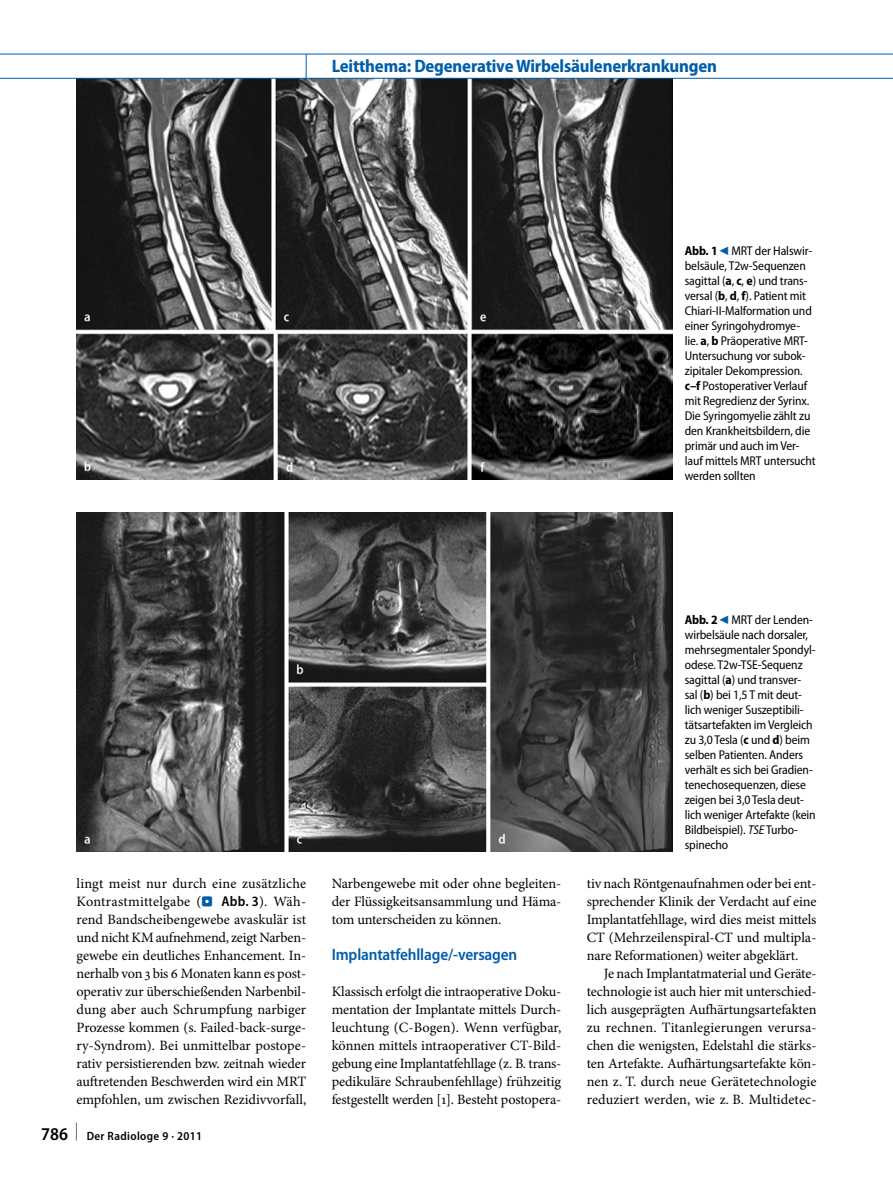
<style>
.page{position:relative;width:893px;height:1187px;background:#fff}
.page>*{position:absolute;margin:0;border:0;box-sizing:border-box;transform-origin:0 0}
._001_rubrik{font:700 semi-condensed 18px "Myriad Pro";letter-spacing:-.01em;color:#005da9}
._013_u2{font:600 semi-condensed 16.5px "Myriad Pro";letter-spacing:-.01em;color:#005da9}
._010_fliesstext_ohne{font:14.25px/18px "Minion Pro";letter-spacing:-.01em;color:#000;text-align:justify}
._010_fliesstext_mit{font:14.25px/18px "Minion Pro";letter-spacing:.005em;color:#000;text-align:justify}
._024_abb_legende{font:semi-condensed 12.75px/15px "Myriad Pro";letter-spacing:-.01em;color:#000}
.t1{font:600 semi-condensed 12px "Myriad Pro";letter-spacing:.03em;color:#000}
.s1{font-weight:700}
.s2{font-family:"S Buttons";font-stretch:normal;font-size:14.25px;color:#005da9}
.s3{font-family:"S Buttons";font-size:13.5px;color:#005da9}
.s4{font-family:"Myriad Pro";font-weight:600;font-stretch:semi-condensed}
.s5{font-size:18px}
.s6{font-style:italic}
</style>
<div class="page">
<img style="left:77px;top:79px;width:595px;height:400px">
<img style="left:77px;top:512px;width:595px;height:339px">
<hr style="left:0;top:54px;width:893px;height:1px;background:#005da9">
<hr style="left:0;top:78px;width:893px;height:1px;background:#005da9">
<svg style="left:306px;top:54px;width:1px;height:25px"></svg>
<p class="_001_rubrik" style="left:332px;top:56px;width:387px">Leitthema: Degenerative Wirbelsäulenerkrankungen</p>
<p class="_024_abb_legende" style="left:685px;top:243px;width:133px"><span class="s1">Abb. 1</span><span class="s2">9</span>MRT der Halswir&shy;belsäule, T2w-Sequenzen sagittal (<span class="s1">a</span>, <span class="s1">c</span>, <span class="s1">e</span>) und trans&shy;versal (<span class="s1">b</span>, <span class="s1">d</span>, <span class="s1">f</span>). Patient mit<br>Chiari-II-Malformation und einer Syringohydromye&shy;lie. <span class="s1">a</span>, <span class="s1">b</span> Präoperative MRT-<br>Untersuchung vor subok&shy;zipitaler Dekompression. <span class="s1">c–f</span> Postoperativer Verlauf mit Regredienz der Syrinx.<br>Die Syringomyelie zählt zu den Krankheitsbildern, die primär und auch imVer&shy;lauf mittels MRT untersucht werden sollten</p>
<p class="_010_fliesstext_ohne" style="left:77px;top:874px;width:231px">lingt meist nur durch eine zusätzliche Kontrastmittelgabe (<span class="s3">.</span> <span class="s4">Abb. 3</span>). Wäh&shy;rend Bandscheibengewebe avaskulär ist und nicht KM aufnehmend, zeigt Narben&shy;gewebe ein deutliches Enhancement. In&shy;nerhalb von 3 bis 6 Monaten kann es post&shy;operativ zur überschießenden Narbenbil&shy;dung aber auch Schrumpfung narbiger Prozesse kommen (s. Failed-back-surge&shy;ry-Syndrom). Bei unmittelbar postope&shy;rativ persistierenden bzw. zeitnah wieder auftretenden Beschwerden wird ein MRT empfohlen, um zwischen Rezidivvorfall,</p>
<p class="_010_fliesstext_ohne" style="left:332px;top:874px;width:231px">Narbengewebe mit oder ohne begleiten&shy;der Flüssigkeitsansammlung und Häma&shy;tom unterscheiden zu können.</p>
<p class="_013_u2" style="left:332px;top:945px;width:187px">Implantatfehllage/-versagen</p>
<p class="_010_fliesstext_ohne" style="left:332px;top:982px;width:231px">Klassisch erfolgt die intraoperative Doku&shy;mentation der Implantate mittels Durch&shy;leuchtung (C-Bogen). Wenn verfügbar, können mittels intraoperativer CT-Bild&shy;gebung eine Implantatfehllage (z. B. trans&shy;pedikuläre Schraubenfehllage) frühzeitig festgestellt werden [1]. Besteht postopera-</p>
<p class="t1" style="left:41px;top:1129px;width:162px"><span class="s5">786 </span><sup>|</sup> Der Radiologe 9 · 2011</p>
<p class="_024_abb_legende" style="left:685px;top:613px;width:132px"><span class="s1">Abb. 2</span><span class="s2">9</span>MRT der Lenden&shy;wirbelsäule nach dorsaler, mehrsegmentaler Spondyl&shy;odese. T2w-TSE-Sequenz sagittal (<span class="s1">a</span>) und transver&shy;sal (<span class="s1">b</span>) bei 1,5 T mit deut&shy;lich weniger Suszeptibili&shy;tätsartefakten imVergleich zu 3,0 Tesla (<span class="s1">c</span> und <span class="s1">d</span>) beim selben Patienten. Anders verhält es sich bei Gradien&shy;tenechosequenzen, diese zeigen bei 3,0 Tesla deut&shy;lich weniger Artefakte (kein<br>Bildbeispiel). <span class="s6">TSE</span> Turbo&shy;spinecho</p>
<p class="_010_fliesstext_ohne" style="left:587px;top:874px;width:231px">tiv nach Röntgenaufnahmen oder bei ent&shy;sprechender Klinik der Verdacht auf eine Implantatfehllage, wird dies meist mittels CT (Mehrzeilenspiral-CT und multipla&shy;nare Reformationen) weiter abgeklärt.</p>
<p class="_010_fliesstext_mit" style="left:587px;top:964px;width:231px;text-indent:17px">Je nach Implantatmaterial und Geräte&shy;technologie ist auch hier mit unterschied&shy;lich ausgeprägten Aufhärtungsartefakten zu rechnen. Titanlegierungen verursa&shy;chen die wenigsten, Edelstahl die stärks&shy;ten Artefakte. Aufhärtungsartefakte kön&shy;nen z. T. durch neue Gerätetechnologie reduziert werden, wie z. B. Multidetec-</p>
</div>
